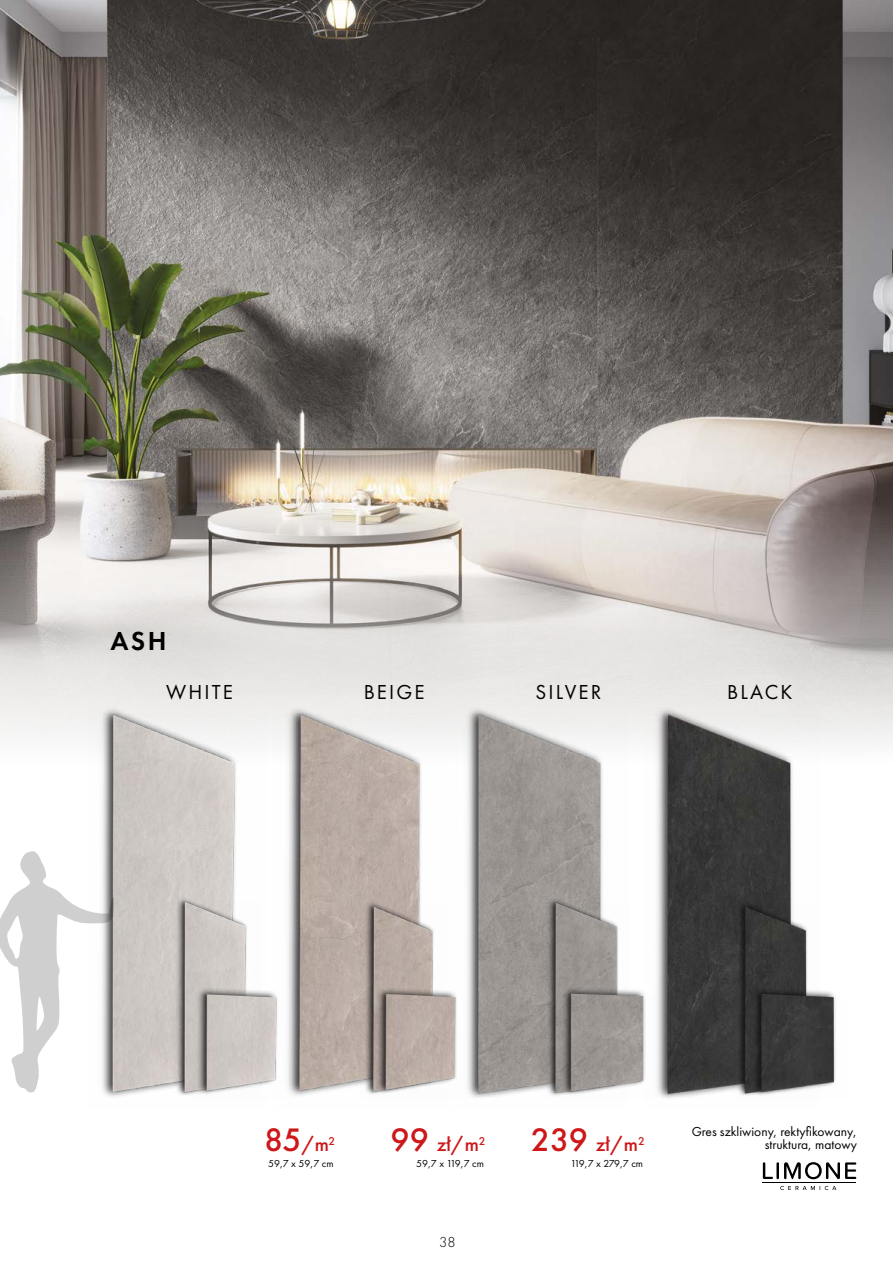
<style>
.page{position:relative;width:893px;height:1263px;background:#fff}
.page>*{position:absolute;margin:0;border:0;box-sizing:border-box;transform-origin:0 0}
.t1{font:500 33.75px "Futura PT";color:#cd1719}
.t2{font:600 27px "Futura PT";color:#000}
.t3{font:21px "Futura PT";letter-spacing:.1em;color:#000}
.t4{font:500 20.25px "Futura PT";color:#cd1719}
.t5{font:300 15px "Futura PT";color:#000}
.t6{font:13.5px/13.5px "Futura PT";color:#000;text-align:right}
.t7{font:10.5px "Futura PT";letter-spacing:-.025em;color:#000}
.s1{font-size:20.25px}
.s2{font-size:33.75px}
</style>
<div class="page">
<img style="left:0;top:0;width:893px;height:745px">
<svg style="left:763px;top:1162px;width:10px;height:17px"></svg>
<hr style="left:776px;top:1162px;width:3px;height:17px;background:#000">
<svg style="left:784px;top:1162px;width:72px;height:17px"></svg>
<hr style="left:762px;top:1183px;width:94px;height:1px;background:#000">
<svg style="left:780px;top:1186px;width:56px;height:4px"></svg>
<img style="left:87px;top:713px;width:179px;height:384px">
<div style="left:174px;top:896px;width:74px;height:200px;background:#000;opacity:.75"></div>
<img style="left:172px;top:901px;width:88px;height:196px">
<div style="left:195px;top:987px;width:84px;height:109px;background:#000;opacity:.75"></div>
<img style="left:192px;top:994px;width:82px;height:103px">
<img style="left:274px;top:713px;width:177px;height:383px">
<div style="left:362px;top:900px;width:73px;height:196px;background:#000;opacity:.75"></div>
<img style="left:360px;top:906px;width:87px;height:190px">
<div style="left:374px;top:986px;width:84px;height:109px;background:#000;opacity:.75"></div>
<img style="left:371px;top:993px;width:82px;height:103px">
<img style="left:453px;top:713px;width:176px;height:385px">
<div style="left:545px;top:897px;width:74px;height:200px;background:#000;opacity:.75"></div>
<img style="left:543px;top:902px;width:86px;height:196px">
<div style="left:559px;top:986px;width:87px;height:110px;background:#000;opacity:.75"></div>
<img style="left:556px;top:993px;width:87px;height:105px">
<img style="left:643px;top:713px;width:176px;height:385px">
<div style="left:735px;top:900px;width:73px;height:197px;background:#000;opacity:.75"></div>
<img style="left:733px;top:906px;width:86px;height:192px">
<div style="left:750px;top:986px;width:87px;height:111px;background:#000;opacity:.75"></div>
<img style="left:747px;top:993px;width:90px;height:105px">
<svg style="left:0;top:851px;width:114px;height:242px"></svg>
<h2 class="t2" style="left:111px;top:624px;width:58px">ASH</h2>
<h3 class="t3" style="left:166px;top:679px;width:68px">WHITE</h3>
<h3 class="t3" style="left:364px;top:679px;width:62px">BEIGE</h3>
<h3 class="t3" style="left:536px;top:679px;width:67px">SILVER</h3>
<h3 class="t3" style="left:727px;top:679px;width:67px">BLACK</h3>
<h1 class="t1" style="left:264px;top:1120px;width:73px">85<span class="s1">/m</span><sup>2</sup></h1>
<h3 class="t4" style="left:437px;top:1132px;width:50px">zł/m<sup>2</sup></h3>
<p class="t7" style="left:268px;top:1157px;width:67px">59,7 x 59,7 cm</p>
<p class="t7" style="left:416px;top:1157px;width:69px">59,7 x 119,7 cm</p>
<p class="t7" style="left:570px;top:1157px;width:74px">119,7 x 279,7 cm</p>
<h1 class="t1" style="left:390px;top:1120px;width:40px">99</h1>
<h3 class="t4" style="left:531px;top:1132px;width:115px"><span class="s2">239</span> zł/m<sup>2</sup></h3>
<p class="t5" style="left:439px;top:1233px;width:18px">38</p>
<p class="t6" style="left:692px;top:1124px;width:167px">Gres szkliwiony, rektyfikowany, struktura, matowy</p>
</div>
